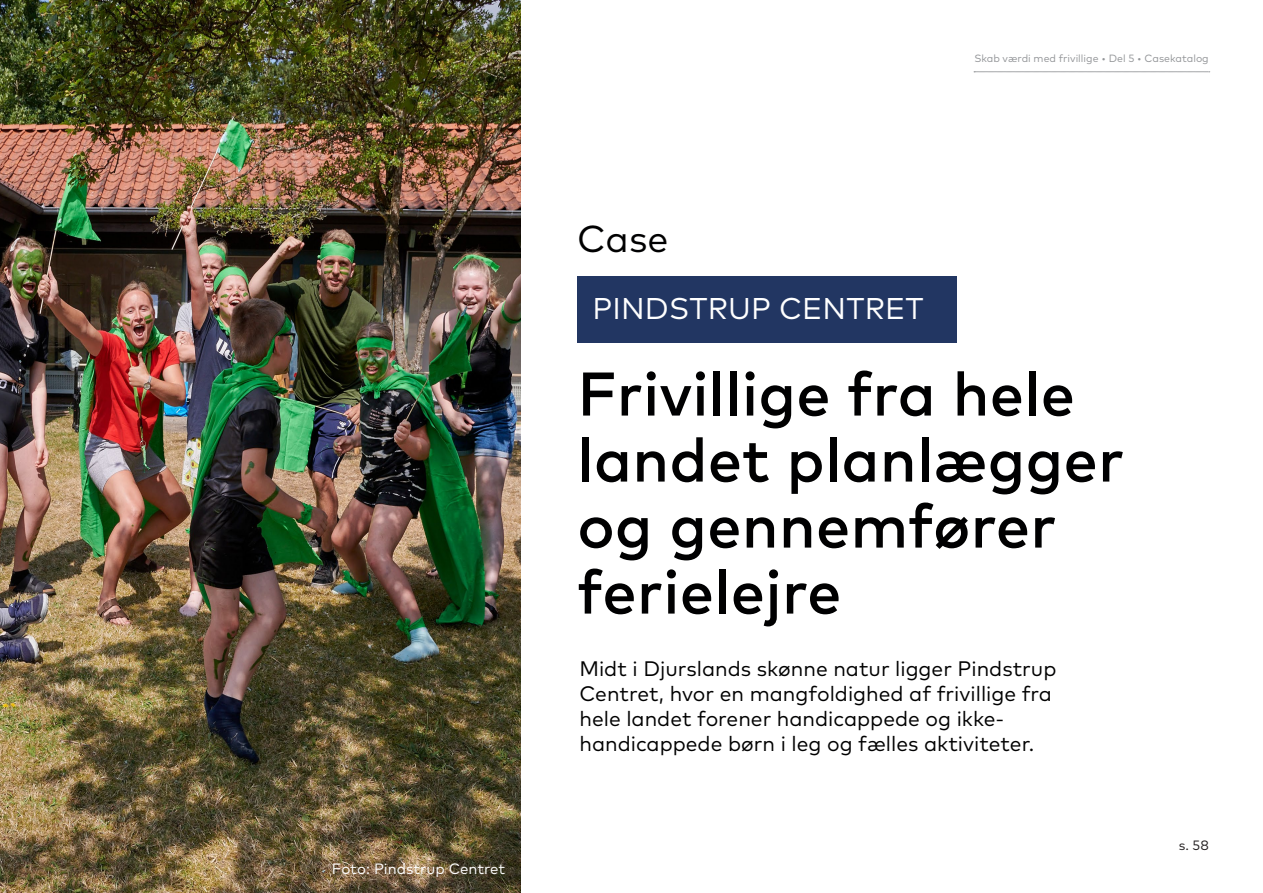
<style>
.page{position:relative;width:1263px;height:893px;background:#fff}
.page>*{position:absolute;margin:0;border:0;box-sizing:border-box;transform-origin:0 0}
.Temaoverskrift{font:500 61.5px/66px "Mark Pro";color:#000001}
.Temaoverskrift-2{font:37.5px "Mark Pro";color:#000001}
.Temaoverskrift-3{font:30px "Mark Pro";letter-spacing:.005em;color:#fff}
.t1{font:21px/25.2px "Mark Pro";color:#000001}
.t2{font:15px "Mark Pro";color:#fff}
.t3{font:13.5px "Mark Pro";color:#231f20}
.t4{font:10.5px "Mark Pro";color:#939598}
</style>
<div class="page">
<svg style="left:974px;top:72px;width:236px;height:1px"></svg>
<img style="left:0;top:0;width:521px;height:893px">
<div style="left:577px;top:276px;width:380px;height:66px;background:#223662"></div>
<p class="t2" style="left:332px;top:857px;width:175px">Foto: Pindstrup Centret</p>
<p class="t4" style="left:974px;top:51px;width:236px">Skab værdi med frivillige • Del 5 • Casekatalog</p>
<p class="Temaoverskrift-2" style="left:577px;top:210px;width:93px">Case</p>
<p class="Temaoverskrift-3" style="left:592px;top:286px;width:333px">PINDSTRUP CENTRET</p>
<p class="Temaoverskrift" style="left:577px;top:356px;width:548px">Frivillige fra hele landet planlægger og gennemfører ferielejre</p>
<p class="t1" style="left:579px;top:654px;width:478px">Midt i Djurslands skønne natur ligger Pindstrup Centret, hvor en mangfoldighed af frivillige fra hele landet forener handicappede og ikke&shy;handicappede børn i leg og fælles aktiviteter.</p>
<p class="t3" style="left:1179px;top:835px;width:32px">s. 58</p>
</div>
